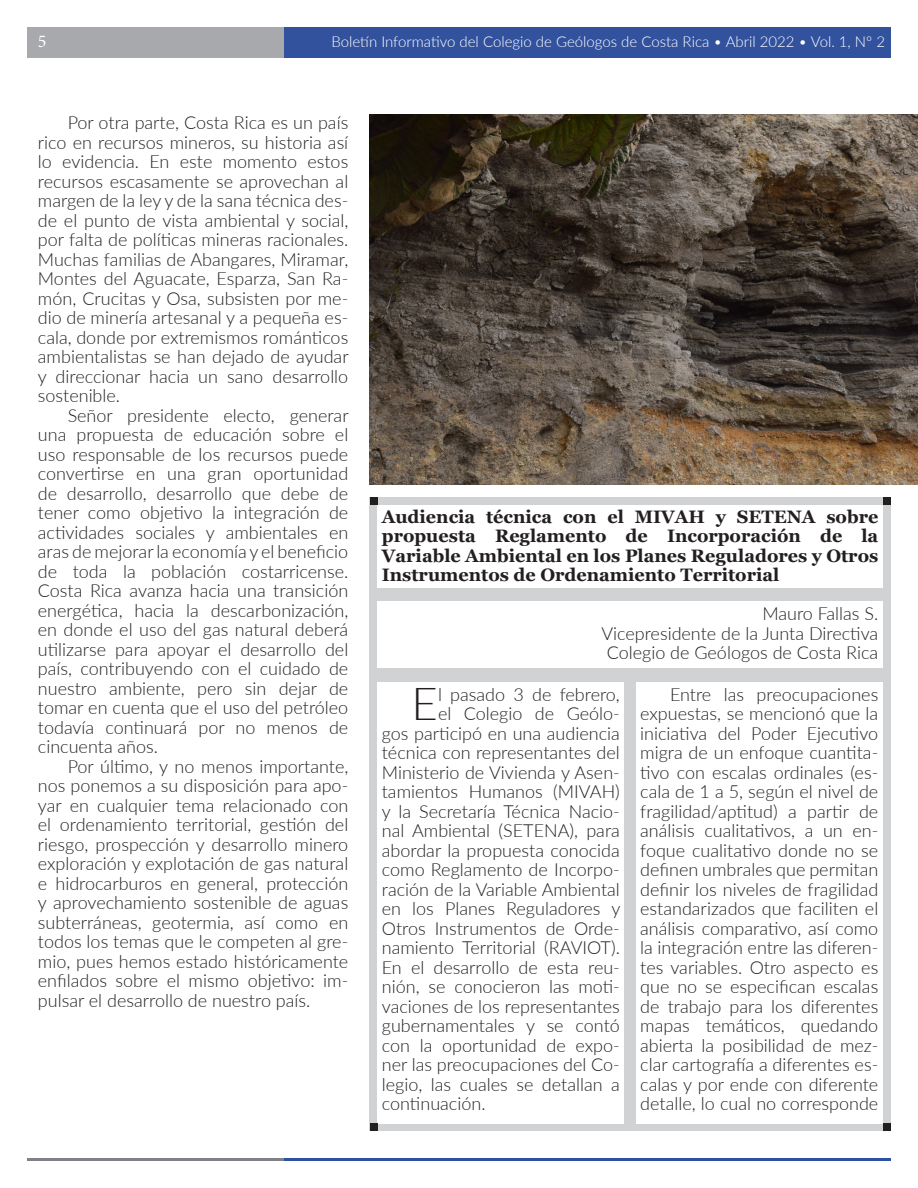
<style>
.page{position:relative;width:918px;height:1188px;background:#fff}
.page>*{position:absolute;margin:0;border:0;box-sizing:border-box;transform-origin:0 0}
.tEXTO_TEXTO{font:300 45.6px "Lato";color:#231f20}
.tEXTO_TEXTO-2{font:300 18px/19.5px "Lato";color:#231f20;text-align:justify}
.t1{font:700 18px/19.5px "Georgia";color:#231f20;text-align:justify}
.t2{font:18px "Minion Pro";color:#fff}
.t3{font:300 15px "Lato";color:#fff}
</style>
<div class="page">
<div style="left:284px;top:27px;width:607px;height:30px;background:#33529e"></div>
<div style="left:27px;top:27px;width:257px;height:30px;background:#a8a9ad"></div>
<hr style="left:284px;top:1158px;width:607px;height:3px;background:#2e529f">
<hr style="left:27px;top:1158px;width:257px;height:3px;background:#808285">
<div style="left:370px;top:497px;width:521px;height:634px;background:#d1d2d4"></div>
<img style="left:370px;top:115px;width:548px;height:370px">
<div style="left:378px;top:505px;width:505px;height:83px;background:#fff"></div>
<div style="left:378px;top:601px;width:505px;height:67px;background:#fff"></div>
<div style="left:378px;top:682px;width:246px;height:441px;background:#fff"></div>
<div style="left:636px;top:682px;width:247px;height:441px;background:#fff"></div>
<div style="left:370px;top:497px;width:8px;height:8px;background:#231f20"></div>
<div style="left:370px;top:1123px;width:8px;height:8px;background:#231f20"></div>
<div style="left:883px;top:1123px;width:7px;height:8px;background:#231f20"></div>
<div style="left:883px;top:497px;width:7px;height:8px;background:#231f20"></div>
<p class="t2" style="left:38px;top:29px;width:10px">5</p>
<p class="t3" style="left:331px;top:31px;width:555px">Boletín Informativo del Colegio de Geólogos de Costa Rica • Abril 2022 • Vol. 1, Nº 2</p>
<p class="tEXTO_TEXTO-2" style="left:38px;top:112px;width:312px;text-indent:30px">Por otra parte, Costa Rica es un país rico en recursos mineros, su historia así lo evidencia. En este momento estos recursos escasamente se aprovechan al margen de la ley y de la sana técnica des&shy;de el punto de vista ambiental y social, por falta de políticas mineras racionales.<br>Muchas familias de Abangares, Miramar, Montes del Aguacate, Esparza, San Ra&shy;món, Crucitas y Osa, subsisten por me&shy;dio de minería artesanal y a pequeña es&shy;cala, donde por extremismos románticos ambientalistas se han dejado de ayudar y direccionar hacia un sano desarrollo sostenible.</p>
<p class="tEXTO_TEXTO-2" style="left:38px;top:405px;width:312px;text-indent:30px">Señor presidente electo, generar una propuesta de educación sobre el uso responsable de los recursos puede convertirse en una gran oportunidad de desarrollo, desarrollo que debe de tener como objetivo la integración de actividades sociales y ambientales en aras de mejorar la economía y el beneficio de toda la población costarricense.<br>Costa Rica avanza hacia una transición energética, hacia la descarbonización, en donde el uso del gas natural deberá utilizarse para apoyar el desarrollo del país, contribuyendo con el cuidado de nuestro ambiente, pero sin dejar de tomar en cuenta que el uso del petróleo todavía continuará por no menos de cincuenta años.</p>
<p class="tEXTO_TEXTO-2" style="left:38px;top:756px;width:312px;text-indent:30px">Por último, y no menos importante, nos ponemos a su disposición para apo&shy;yar en cualquier tema relacionado con el ordenamiento territorial, gestión del riesgo, prospección y desarrollo minero exploración y explotación de gas natural e hidrocarburos en general, protección y aprovechamiento sostenible de aguas subterráneas, geotermia, así como en todos los temas que le competen al gre&shy;mio, pues hemos estado históricamente enfilados sobre el mismo objetivo: im&shy;pulsar el desarrollo de nuestro país.</p>
<p class="t1" style="left:382px;top:507px;width:498px">Audiencia técnica con el MIVAH y SETENA sobre propuesta Reglamento de Incorporación de la Variable Ambiental en los Planes Reguladores y Otros Instrumentos de Ordenamiento Territorial</p>
<p class="tEXTO_TEXTO-2" style="left:762px;top:603px;width:117px">Mauro Fallas S.</p>
<p class="tEXTO_TEXTO-2" style="left:601px;top:623px;width:278px">Vicepresidente de la Junta Directiva</p>
<p class="tEXTO_TEXTO-2" style="left:607px;top:642px;width:273px">Colegio de Geólogos de Costa Rica</p>
<p class="tEXTO_TEXTO" style="left:412px;top:672px;width:28px">E</p>
<p class="tEXTO_TEXTO-2" style="left:438px;top:684px;width:183px">l pasado 3 de febrero,</p>
<p class="tEXTO_TEXTO-2" style="left:640px;top:684px;width:240px;text-indent:30px">Entre las preocupaciones expuestas, se mencionó que la iniciativa del Poder Ejecutivo migra de un enfoque cuantita&shy;tivo con escalas ordinales (es&shy;cala de 1 a 5, según el nivel de fragilidad/aptitud) a partir de análisis cualitativos, a un en&shy;foque cualitativo donde no se definen umbrales que permitan definir los niveles de fragilidad estandarizados que faciliten el análisis comparativo, así como la integración entre las diferen&shy;tes variables. Otro aspecto es que no se especifican escalas de trabajo para los diferentes mapas temáticos, quedando abierta la posibilidad de mez&shy;clar cartografía a diferentes es&shy;calas y por ende con diferente detalle, lo cual no corresponde</p>
<p class="tEXTO_TEXTO-2" style="left:438px;top:703px;width:183px">el Colegio de Geólo-</p>
<p class="tEXTO_TEXTO-2" style="left:382px;top:723px;width:240px">gos participó en una audiencia</p>
<p class="tEXTO_TEXTO-2" style="left:382px;top:742px;width:240px">técnica con representantes del</p>
<p class="tEXTO_TEXTO-2" style="left:382px;top:762px;width:240px">Ministerio de Vivienda y Asen-</p>
<p class="tEXTO_TEXTO-2" style="left:382px;top:781px;width:240px">tamientos Humanos (MIVAH)</p>
<p class="tEXTO_TEXTO-2" style="left:382px;top:801px;width:240px">y la Secretaría Técnica Nacio-</p>
<p class="tEXTO_TEXTO-2" style="left:382px;top:820px;width:240px">nal Ambiental (SETENA), para</p>
<p class="tEXTO_TEXTO-2" style="left:382px;top:840px;width:240px">abordar la propuesta conocida</p>
<p class="tEXTO_TEXTO-2" style="left:382px;top:859px;width:240px">como Reglamento de Incorpo-</p>
<p class="tEXTO_TEXTO-2" style="left:382px;top:879px;width:240px">ración de la Variable Ambiental</p>
<p class="tEXTO_TEXTO-2" style="left:382px;top:898px;width:240px">en los Planes Reguladores y</p>
<p class="tEXTO_TEXTO-2" style="left:382px;top:918px;width:240px">Otros Instrumentos de Orde-</p>
<p class="tEXTO_TEXTO-2" style="left:382px;top:937px;width:240px">namiento Territorial (RAVIOT).</p>
<p class="tEXTO_TEXTO-2" style="left:382px;top:957px;width:240px">En el desarrollo de esta reu-</p>
<p class="tEXTO_TEXTO-2" style="left:382px;top:976px;width:240px">nión, se conocieron las moti-</p>
<p class="tEXTO_TEXTO-2" style="left:382px;top:996px;width:240px">vaciones de los representantes</p>
<p class="tEXTO_TEXTO-2" style="left:382px;top:1015px;width:240px">gubernamentales y se contó</p>
<p class="tEXTO_TEXTO-2" style="left:382px;top:1035px;width:240px">con la oportunidad de expo-</p>
<p class="tEXTO_TEXTO-2" style="left:382px;top:1054px;width:240px">ner las preocupaciones del Co-</p>
<p class="tEXTO_TEXTO-2" style="left:382px;top:1074px;width:240px">legio, las cuales se detallan a</p>
<p class="tEXTO_TEXTO-2" style="left:382px;top:1093px;width:105px">continuación.</p>
</div>
